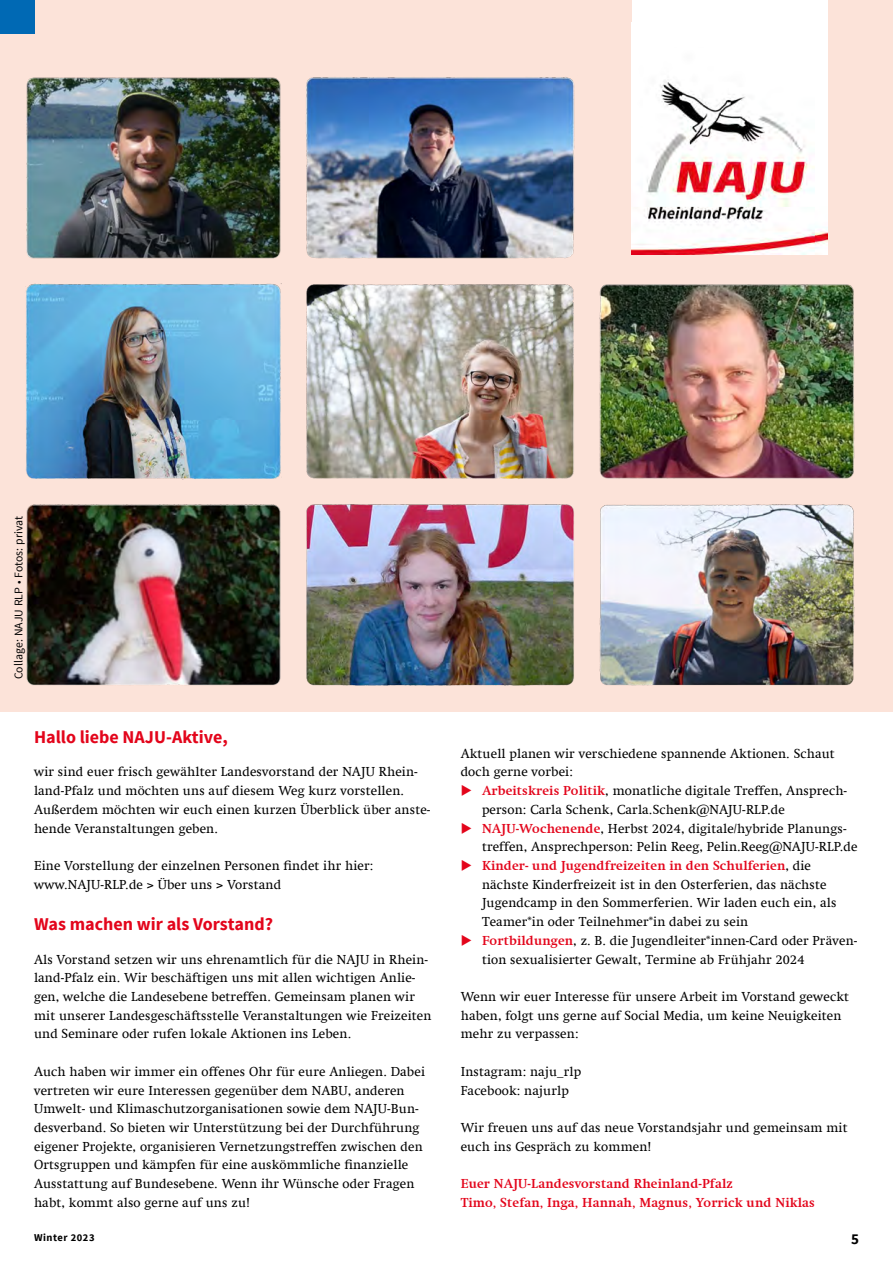
<style>
.page{position:relative;width:893px;height:1263px;background:#fff}
.page>*{position:absolute;margin:0;border:0;box-sizing:border-box;transform-origin:0 0}
.Magazin_Ü3{font:700 18px "Source Sans Pro";color:#e3051b}
.t1{font:700 15px "Source Sans Pro";color:#000}
.Fließ_Absatz{font:13.2px/18.8px "Swift Com";letter-spacing:.01em;color:#000}
.Fließ_Aufzählung{font:13.2px/18.8px "Swift Com";letter-spacing:.01em;color:#000}
.Fließ_Absatz-2{font:700 13.2px "Swift Com";letter-spacing:.01em;color:#e3051b}
.Bildbeschreibung{font:11.7px "Source Sans Pro";letter-spacing:.01em;color:#000}
.t2{font:700 10.5px "Source Sans Pro";letter-spacing:.05em;color:#000}
.s1{color:#e3051b}
.s2{font-weight:700;color:#e3051b}
</style>
<div class="page">
<div style="left:1px;top:0;width:892px;height:711px;background:#fce3d9"></div>
<div style="left:0;top:0;width:35px;height:34px;background:#0069b4"></div>
<img style="left:0;top:51px;width:855px;height:659px">
<img style="left:632px;top:46px;width:196px;height:209px">
<div style="left:632px;top:0;width:196px;height:46px;background:#fff"></div>
<p class="Bildbeschreibung" style="left:11px;top:679px;width:165px;rotate:-90deg">Collage: NAJU RLP • Fotos: privat</p>
<p class="Magazin_Ü3" style="left:34px;top:726px;width:195px">Hallo liebe NAJU-Aktive,</p>
<p class="Fließ_Absatz" style="left:34px;top:763px;width:398px">wir sind euer frisch gewählter Landesvorstand der NAJU Rhein&shy;land-Pfalz und möchten uns auf diesem Weg kurz vorstellen.<br>Außerdem möchten wir euch einen kurzen Überblick über anste&shy;hende Veranstaltungen geben.</p>
<p class="Fließ_Absatz" style="left:34px;top:856px;width:341px">Eine Vorstellung der einzelnen Personen findet ihr hier:</p>
<p class="Fließ_Absatz" style="left:34px;top:875px;width:249px">www.NAJU-RLP.de &gt; Über uns &gt; Vorstand</p>
<p class="Magazin_Ü3" style="left:34px;top:912px;width:241px">Was machen wir als Vorstand?</p>
<p class="Fließ_Absatz" style="left:34px;top:950px;width:399px">Als Vorstand setzen wir uns ehrenamtlich für die NAJU in Rhein&shy;land-Pfalz ein. Wir beschäftigen uns mit allen wichtigen Anlie&shy;gen, welche die Landesebene betreffen. Gemeinsam planen wir mit unserer Landesgeschäftsstelle Veranstaltungen wie Freizeiten und Seminare oder rufen lokale Aktionen ins Leben.</p>
<p class="Fließ_Absatz" style="left:34px;top:1062px;width:392px">Auch haben wir immer ein offenes Ohr für eure Anliegen. Dabei vertreten wir eure Interessen gegenüber dem NABU, anderen Umwelt- und Klimaschutzorganisationen sowie dem NAJU-Bun&shy;desverband. So bieten wir Unterstützung bei der Durchführung eigener Projekte, organisieren Vernetzungstreffen zwischen den Ortsgruppen und kämpfen für eine auskömmliche finanzielle Ausstattung auf Bundesebene. Wenn ihr Wünsche oder Fragen habt, kommt also gerne auf uns zu!</p>
<p class="Fließ_Absatz" style="left:461px;top:744px;width:376px">Aktuell planen wir verschiedene spannende Aktionen. Schaut doch gerne vorbei:</p>
<p class="Fließ_Aufzählung" style="left:482px;top:781px;width:367px;text-indent:-21px"><span class="s1">◆</span> <span class="s2">Arbeitskreis Politik</span>, monatliche digitale Treffen, Ansprech&shy;person: Carla Schenk, Carla.Schenk@NAJU-RLP.de</p>
<p class="Fließ_Aufzählung" style="left:482px;top:819px;width:377px;text-indent:-21px"><span class="s1">◆</span> <span class="s2">NAJU-Wochenende</span>, Herbst 2024, digitale/hybride Planungs&shy;treffen, Ansprechperson: Pelin Reeg, Pelin.Reeg@NAJU-RLP.de</p>
<p class="Fließ_Aufzählung" style="left:482px;top:856px;width:356px;text-indent:-21px"><span class="s1">◆</span> <span class="s2">Kinder- und Jugendfreizeiten in den Schulferien</span>, die nächste Kinderfreizeit ist in den Osterferien, das nächste Jugendcamp in den Sommerferien. Wir laden euch ein, als Teamer*in oder Teilnehmer*in dabei zu sein</p>
<p class="Fließ_Aufzählung" style="left:482px;top:931px;width:377px;text-indent:-21px"><span class="s1">◆</span> <span class="s2">Fortbildungen</span>, z. B. die Jugendleiter*innen-Card oder Präven&shy;tion sexualisierter Gewalt, Termine ab Frühjahr 2024</p>
<p class="Fließ_Absatz" style="left:461px;top:987px;width:390px">Wenn wir euer Interesse für unsere Arbeit im Vorstand geweckt haben, folgt uns gerne auf Social Media, um keine Neuigkeiten mehr zu verpassen:</p>
<p class="Fließ_Absatz" style="left:461px;top:1062px;width:122px">Instagram: naju_rlp</p>
<p class="Fließ_Absatz" style="left:461px;top:1081px;width:110px">Facebook: najurlp</p>
<p class="Fließ_Absatz" style="left:461px;top:1118px;width:388px">Wir freuen uns auf das neue Vorstandsjahr und gemeinsam mit euch ins Gespräch zu kommen!</p>
<p class="Fließ_Absatz-2" style="left:461px;top:1176px;width:274px">Euer NAJU-Landesvorstand Rheinland-Pfalz</p>
<p class="Fließ_Absatz-2" style="left:461px;top:1194px;width:356px">Timo, Stefan, Inga, Hannah, Magnus, Yorrick und Niklas</p>
<p class="t2" style="left:34px;top:1231px;width:62px">Winter 2023</p>
<p class="t1" style="left:851px;top:1230px;width:9px">5</p>
</div>
